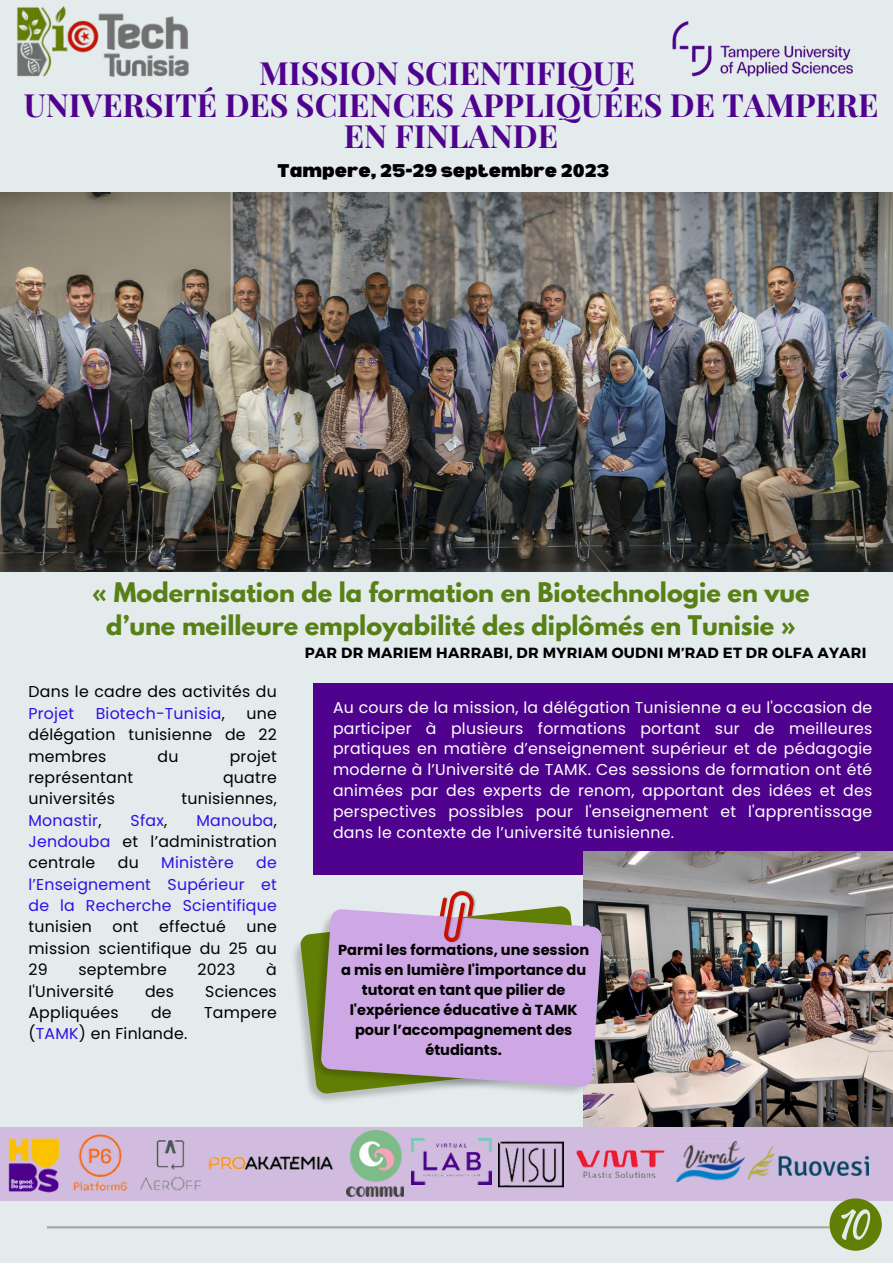
<style>
.page{position:relative;width:893px;height:1264px;background:#fff}
.page>*{position:absolute;margin:0;border:0;box-sizing:border-box;transform-origin:0 0}
.t1{font:700 31.95px/31.5px "Playfair Display";color:#4e028e;text-align:center}
.t2{font:700 24px/32.5px "League Spartan";color:#578016;text-align:center}
.t3{font:900 18px "Bernoru";color:#000}
.t4{font:15.75px/21px "Poppins";letter-spacing:.015em;color:#fff;text-align:justify}
.t5{font:15.75px/21.3px "Poppins";letter-spacing:.015em;color:#000;text-align:justify}
.t6{font:15.75px/21.3px "Poppins";letter-spacing:.015em;color:#2a13e4;text-align:justify}
.t7{font:700 14.7px "Montserrat";letter-spacing:.02em;color:#000}
.t8{font:700 14.55px/20px "Poppins";color:#000;text-align:center}
.s1{color:#2a13e4}
.s2{color:#000}
</style>
<div class="page">
<div style="left:0;top:0;width:892px;height:1262px;background:#e4ebec"></div>
<img style="left:0;top:193px;width:892px;height:379px">
<div style="left:314px;top:683px;width:578px;height:191px;background:#4e028e"></div>
<img style="left:17px;top:6px;width:172px;height:70px">
<img style="left:672px;top:21px;width:181px;height:56px">
<img style="left:583px;top:851px;width:309px;height:275px">
<svg style="left:299px;top:905px;width:288px;height:187px"></svg>
<img style="left:309px;top:908px;width:293px;height:189px">
<svg style="left:320px;top:908px;width:282px;height:179px;background:#c3a3d1"></svg>
<img style="left:434px;top:890px;width:47px;height:58px">
<svg style="left:439px;top:891px;width:35px;height:51px"></svg>
<div style="left:0;top:1126px;width:892px;height:74px;background:#d1bbde"></div>
<img style="left:8px;top:1138px;width:52px;height:55px">
<img style="left:346px;top:1130px;width:57px;height:66px">
<img style="left:676px;top:1141px;width:68px;height:40px">
<img style="left:748px;top:1145px;width:120px;height:34px">
<img style="left:576px;top:1150px;width:89px;height:29px">
<img style="left:498px;top:1141px;width:66px;height:46px">
<img style="left:411px;top:1138px;width:80px;height:46px">
<img style="left:208px;top:1156px;width:126px;height:14px">
<img style="left:140px;top:1140px;width:60px;height:51px">
<img style="left:73px;top:1134px;width:55px;height:56px">
<hr style="left:47px;top:1226px;width:782px;height:2px;background:#aaa9a8">
<svg style="left:829px;top:1198px;width:52px;height:52px"></svg>
<p class="t1" style="left:259px;top:56px;width:377px">MISSION SCIENTIFIQUE</p>
<p class="t1" style="left:24px;top:87px;width:856px">UNIVERSITÉ DES SCIENCES APPLIQUÉES DE TAMPERE<br>EN FINLANDE</p>
<p class="t3" style="left:277px;top:160px;width:333px">Tampere, 25-29 septembre 2023</p>
<p class="t2" style="left:92px;top:579px;width:718px">« Modernisation de la formation en Biotechnologie en vue d’une meilleure employabilité des diplômés en Tunisie »</p>
<p class="t5" style="left:28px;top:681px;width:250px">Dans le cadre des activités du<br><span class="s1">Projet</span></p>
<p class="t6" style="left:96px;top:702px;width:131px">Biotech-Tunisia<span class="s2">,</span></p>
<p class="t5" style="left:28px;top:702px;width:250px;text-indent:218px">une délégation tunisienne de 22 membres</p>
<p class="t5" style="left:158px;top:745px;width:22px">du</p>
<p class="t5" style="left:230px;top:745px;width:49px">projet</p>
<p class="t5" style="left:28px;top:766px;width:106px">représentant</p>
<p class="t5" style="left:223px;top:766px;width:55px">quatre</p>
<p class="t5" style="left:28px;top:788px;width:88px">universités</p>
<p class="t5" style="left:181px;top:788px;width:97px">tunisiennes,</p>
<p class="t6" style="left:28px;top:809px;width:74px">Monastir<span class="s2">,</span></p>
<p class="t6" style="left:131px;top:809px;width:38px">Sfax<span class="s2">,</span></p>
<p class="t5" style="left:28px;top:809px;width:250px;text-indent:168px"><span class="s1">Manouba</span>, <span class="s1">Jendouba</span> et l’administration centrale</p>
<p class="t5" style="left:118px;top:852px;width:22px">du</p>
<p class="t6" style="left:161px;top:852px;width:74px">Ministère</p>
<p class="t6" style="left:28px;top:852px;width:250px;text-indent:228px">de l’Enseignement Supérieur et de la Recherche Scientifique <span class="s2">tunisien</span></p>
<p class="t5" style="left:112px;top:916px;width:28px">ont</p>
<p class="t5" style="left:159px;top:916px;width:68px">effectué</p>
<p class="t5" style="left:28px;top:916px;width:250px;text-indent:218px">une mission scientifique du 25 au 29</p>
<p class="t5" style="left:78px;top:959px;width:90px">septembre</p>
<p class="t5" style="left:197px;top:959px;width:39px">2023</p>
<p class="t5" style="left:266px;top:959px;width:12px">à</p>
<p class="t5" style="left:28px;top:980px;width:87px">l'Université</p>
<p class="t5" style="left:145px;top:980px;width:31px">des</p>
<p class="t5" style="left:205px;top:980px;width:73px">Sciences</p>
<p class="t5" style="left:28px;top:1001px;width:92px">Appliquées</p>
<p class="t5" style="left:151px;top:1001px;width:22px">de</p>
<p class="t5" style="left:204px;top:1001px;width:74px">Tampere</p>
<p class="t5" style="left:28px;top:1023px;width:160px">(<span class="s1">TAMK</span>) en Finlande.</p>
<p class="t7" style="left:304px;top:643px;width:563px">PAR DR MARIEM HARRABI, DR MYRIAM OUDNI M’RAD ET DR OLFA AYARI</p>
<p class="t4" style="left:333px;top:696px;width:541px">Au cours de la mission, la délégation Tunisienne a eu l'occasion de participer à plusieurs formations portant sur de meilleures pratiques en matière d’enseignement supérieur et de pédagogie moderne à l’Université de TAMK. Ces sessions de formation ont été animées par des experts de renom, apportant des idées et des perspectives possibles pour l'enseignement et l'apprentissage dans le contexte de l’université tunisienne.</p>
<p class="t8" style="left:338px;top:940px;width:252px">Parmi les formations, une session a mis en lumière l'importance du tutorat en tant que pilier de l'expérience éducative à TAMK pour l’accompagnement des étudiants.</p>
</div>
